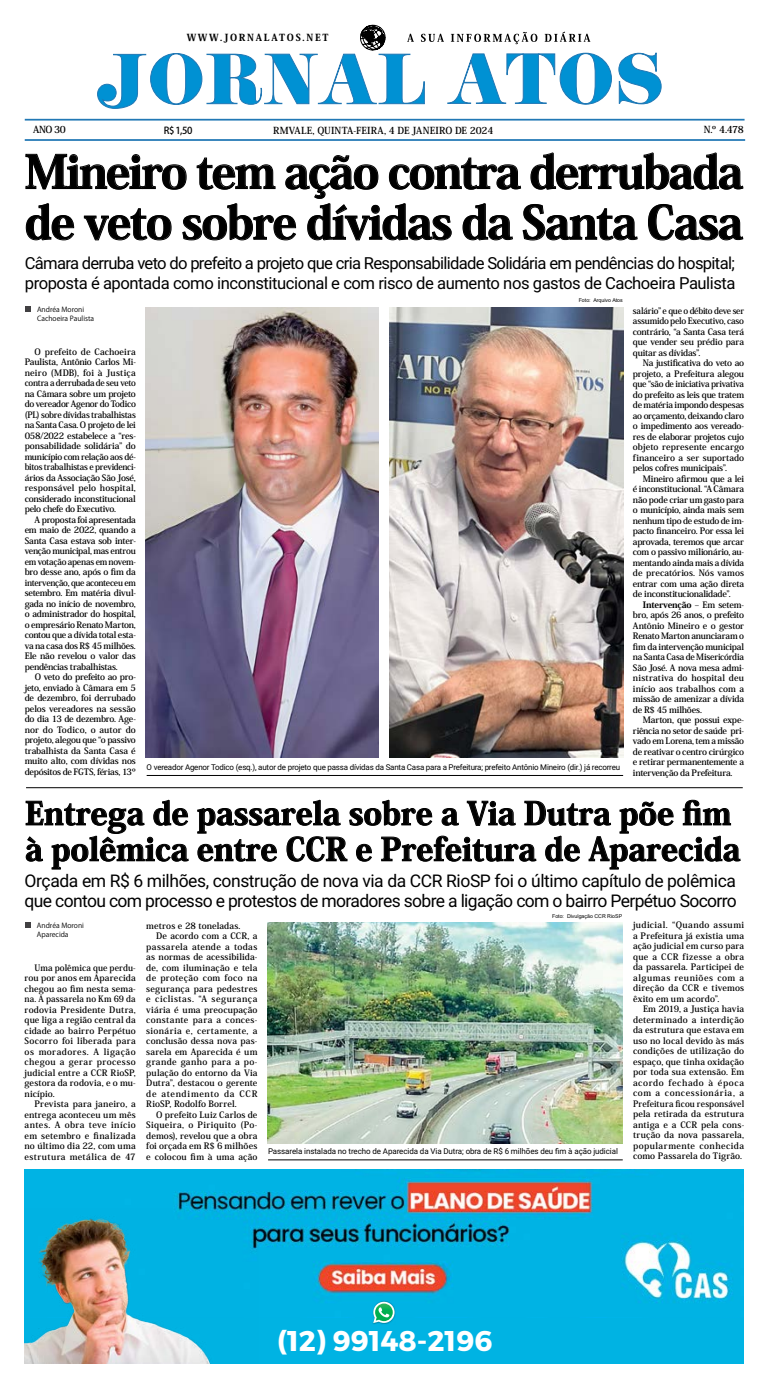
<style>
.page{position:relative;width:769px;height:1389px;background:#fff}
.page>*{position:absolute;margin:0;border:0;box-sizing:border-box;transform-origin:0 0}
.t1{font:800 45.5px/50.8px "Koz Min Pro";letter-spacing:-.04em;color:#000}
.t2{font:800 31.5px/35.9px "Koz Min Pro";color:#000}
.t3{font:700 28.53px "Montserrat";color:#fff}
.t4{font:17.5px/20.1px "Roboto";letter-spacing:-.035em;color:#000}
.t5{font:16.62px/20.1px "Roboto";letter-spacing:-.04em;color:#000}
.t6{font:700 9.62px "Koz Min Pro";color:#000}
.t7{font:800 9.62px "Koz Min Pro";letter-spacing:.18em;color:#000}
.t8{font:500 9.62px "Koz Go Pro";color:#000}
.t9{font:700 8.75px/10.5px "Koz Min Pro";letter-spacing:.005em;color:#000;text-align:justify}
.t10{font:700 8.75px/10.5px "Koz Min Pro";letter-spacing:.005em;color:#000;text-align:justify;scale:.96 1}
.t11{font:700 8.75px "Koz Min Pro";letter-spacing:.04em;color:#000}
.t12{font:700 8.75px "Koz Min Pro";letter-spacing:.03em;color:#000}
.t13{font:700 8.75px "Koz Min Pro";letter-spacing:.025em;color:#000}
.t14{font:700 8.75px "Koz Min Pro";letter-spacing:.06em;color:#000}
.t15{font:700 8.75px "Koz Min Pro";letter-spacing:.07em;color:#000}
.t16{font:7.96px "Roboto";letter-spacing:-.025em;color:#000}
.t17{font:7px/8.8px "Koz Go Pro";color:#000}
.t18{font:5.25px "Arial";color:#000}
.s1{font-weight:800}
</style>
<div class="page">
<hr style="left:25px;top:119px;width:719px;height:2px;background:#2178b5">
<hr style="left:25px;top:139px;width:720px;height:2px;background:#2178b5">
<svg style="left:618px;top:52px;width:44px;height:53px"></svg>
<svg style="left:97px;top:24px;width:515px;height:85px"></svg>
<div style="left:24px;top:1169px;width:719px;height:195px;background:#00b3e3"></div>
<img style="left:175px;top:1169px;width:557px;height:134px">
<img style="left:24px;top:1208px;width:234px;height:156px">
<img style="left:372px;top:1301px;width:24px;height:23px">
<svg style="left:373px;top:1302px;width:22px;height:21px"></svg>
<hr style="left:26px;top:788px;width:717px;height:1px;background:#000">
<svg style="left:26px;top:153px;width:717px;height:87px"></svg>
<svg style="left:25px;top:307px;width:6px;height:5px"></svg>
<hr style="left:147px;top:775px;width:476px;height:1px;background:#000">
<img style="left:390px;top:307px;width:233px;height:450px">
<img style="left:145px;top:307px;width:234px;height:450px">
<svg style="left:26px;top:800px;width:162px;height:69px"></svg>
<svg style="left:198px;top:800px;width:542px;height:69px"></svg>
<svg style="left:25px;top:922px;width:5px;height:6px"></svg>
<hr style="left:268px;top:1159px;width:355px;height:1px;background:#000">
<img style="left:268px;top:922px;width:355px;height:222px">
<p class="t7" style="left:187px;top:30px;width:143px">WWW.JORNALATOS.NET</p>
<p class="t6" style="left:33px;top:123px;width:34px">ANO 30</p>
<p class="t8" style="left:164px;top:124px;width:30px">R$ 1,50</p>
<p class="t6" style="left:273px;top:123px;width:222px">RMVALE, QUINTA-FEIRA, 4 DE JANEIRO DE 2024</p>
<p class="t6" style="left:704px;top:123px;width:42px">N.º 4.478</p>
<h1 class="t1" style="left:25px;top:144px;width:720px">Mineiro tem ação contra derrubada de veto sobre dívidas da Santa Casa</h1>
<h3 class="t5" style="left:25px;top:252px;width:712px">Câmara derruba veto do prefeito a projeto que cria Responsabilidade Solidária em pendências do hospital; proposta é apontada como inconstitucional e com risco de aumento nos gastos de Cachoeira Paulista</h3>
<p class="t18" style="left:579px;top:297px;width:46px">Foto: Arquivo Atos</p>
<p class="t17" style="left:37px;top:306px;width:59px">Andréa Moroni<br>Cachoeira Paulista</p>
<p class="t10" style="left:633px;top:305px;width:117px">salário” e que o débito deve ser assumido pelo Executivo, caso contrário, “a Santa Casa terá que vender seu prédio para quitar as dívidas”.</p>
<p class="t9" style="left:633px;top:357px;width:113px;text-indent:10px">Na justificativa do veto ao projeto, a Prefeitura alegou que “são de iniciativa privativa do prefeito as leis que tratem de matéria impondo despesas ao orçamento, deixando claro o impedimento aos vereado&shy;res de elaborar projetos cujo objeto represente encargo financeiro a ser suportado pelos cofres municipais”.</p>
<p class="t9" style="left:633px;top:473px;width:113px;text-indent:10px">Mineiro afirmou que a lei é inconstitucional. “A Câmara não pode criar um gasto para o município, ainda mais sem nenhum tipo de estudo de im&shy;pacto financeiro. Por essa lei aprovada, teremos que arcar com o passivo milionário, au&shy;mentando ainda mais a dívida de precatórios. Nós vamos entrar com uma ação direta de inconstitucionalidade”.</p>
<p class="t9" style="left:633px;top:599px;width:113px;text-indent:10px"><span class="s1">Intervenção</span> – Em setem&shy;bro, após 26 anos, o prefeito Antônio Mineiro e o gestor Renato Marton anunciaram o fim da intervenção municipal na Santa Casa de Misericórdia São José. A nova mesa admi&shy;nistrativa do hospital deu início aos trabalhos com a missão de amenizar a dívida de R$ 45 milhões.</p>
<p class="t9" style="left:633px;top:714px;width:113px;text-indent:10px">Marton, que possui expe&shy;riência no setor de saúde pri&shy;vado em Lorena, tem a missão de reativar o centro cirúrgico e retirar permanentemente a intervenção da Prefeitura.</p>
<p class="t9" style="left:25px;top:346px;width:113px;text-indent:10px">O prefeito de Cachoeira Paulista, Antônio Carlos Mi&shy;neiro (MDB), foi à Justiça contra a derrubada de seu veto na Câmara sobre um projeto do vereador Agenor do Todico (PL) sobre dívidas trabalhistas na Santa Casa. O projeto de lei 058/2022 estabelece a “res&shy;ponsabilidade solidária” do município com relação aos dé&shy;bitos trabalhistas e previdenci&shy;ários da Associação São José, responsável pelo hospital, considerado inconstitucional pelo chefe do Executivo.</p>
<p class="t9" style="left:25px;top:514px;width:113px;text-indent:10px">A proposta foi apresentada em maio de 2022, quando a Santa Casa estava sob inter&shy;venção municipal, mas entrou em votação apenas em novem&shy;bro desse ano, após o fim da intervenção, que aconteceu em setembro. Em matéria divul&shy;gada no início de novembro, o administrador do hospital, o empresário Renato Marton, contou que a dívida total esta&shy;va na casa dos R$ 45 milhões.<br>Ele não revelou o valor das pendências trabalhistas.</p>
<p class="t9" style="left:25px;top:672px;width:113px;text-indent:10px">O veto do prefeito ao pro&shy;jeto, enviado à Câmara em 5 de dezembro, foi derrubado pelos vereadores na sessão do dia 13 de dezembro. Age&shy;nor do Todico, o autor do projeto, alegou que “o passivo trabalhista da Santa Casa é muito alto, com dívidas nos depósitos de FGTS, férias, 13º</p>
<p class="t16" style="left:147px;top:762px;width:475px">O vereador Agenor Todico (esq.), autor de projeto que passa dívidas da Santa Casa para a Prefeitura; prefeito Antônio Mineiro (dir.) já recorreu</p>
<h2 class="t2" style="left:25px;top:794px;width:717px">Entrega de passarela sobre a Via Dutra põe fim à polêmica entre CCR e Prefeitura de Aparecida</h2>
<h3 class="t4" style="left:25px;top:870px;width:714px">Orçada em R$ 6 milhões, construção de nova via da CCR RioSP foi o último capítulo de polêmica que contou com processo e protestos de moradores sobre a ligação com o bairro Perpétuo Socorro</h3>
<p class="t18" style="left:552px;top:913px;width:72px">Foto: Divulgação CCR RioSP</p>
<p class="t17" style="left:37px;top:921px;width:49px">Andréa Moroni<br>Aparecida</p>
<p class="t9" style="left:633px;top:919px;width:113px">judicial. “Quando assumi a Prefeitura já existia uma ação judicial em curso para que a CCR fizesse a obra da passarela. Participei de algumas reuniões com a direção da CCR e tivemos êxito em um acordo”.</p>
<p class="t9" style="left:633px;top:1003px;width:113px;text-indent:10px">Em 2019, a Justiça havia determinado a interdição da estrutura que estava em uso no local devido às más condições de utilização do espaço, que tinha oxidação por toda sua extensão. Em acordo fechado à época com a concessionária, a Prefeitura ficou responsável pela retirada da estrutura antiga e a CCR pela cons&shy;trução da nova passarela, popularmente conhecida como Passarela do Tigrão.</p>
<p class="t9" style="left:146px;top:920px;width:96px">metros e 28 toneladas.</p>
<p class="t9" style="left:156px;top:931px;width:103px">De acordo com a CCR, a</p>
<p class="t11" style="left:146px;top:940px;width:113px">passarela atende a todas</p>
<p class="t9" style="left:146px;top:952px;width:113px">as normas de acessibilida-</p>
<p class="t9" style="left:146px;top:962px;width:113px">de, com iluminação e tela</p>
<p class="t11" style="left:146px;top:972px;width:113px">de proteção com foco na</p>
<p class="t13" style="left:146px;top:982px;width:113px">segurança para pedestres</p>
<p class="t14" style="left:146px;top:993px;width:113px">e ciclistas. “A segurança</p>
<p class="t9" style="left:146px;top:1004px;width:113px">viária é uma preocupação</p>
<p class="t11" style="left:146px;top:1014px;width:113px">constante para a conces-</p>
<p class="t11" style="left:146px;top:1024px;width:113px">sionária e, certamente, a</p>
<p class="t9" style="left:146px;top:1036px;width:113px">conclusão dessa nova pas-</p>
<p class="t9" style="left:146px;top:1046px;width:113px">sarela em Aparecida é um</p>
<p class="t11" style="left:146px;top:1056px;width:113px">grande ganho para a po-</p>
<p class="t9" style="left:146px;top:1067px;width:113px">pulação do entorno da Via</p>
<p class="t9" style="left:146px;top:1078px;width:113px">Dutra”, destacou o gerente</p>
<p class="t15" style="left:146px;top:1087px;width:113px">de atendimento da CCR</p>
<p class="t9" style="left:146px;top:1099px;width:92px">RioSP, Rodolfo Borrel.</p>
<p class="t9" style="left:156px;top:1109px;width:103px">O prefeito Luiz Carlos de</p>
<p class="t12" style="left:146px;top:1119px;width:113px">Siqueira, o Piriquito (Po-</p>
<p class="t9" style="left:146px;top:1130px;width:113px">demos), revelou que a obra</p>
<p class="t9" style="left:146px;top:1141px;width:113px">foi orçada em R$ 6 milhões</p>
<p class="t9" style="left:146px;top:1151px;width:113px">e colocou fim à uma ação</p>
<p class="t9" style="left:25px;top:962px;width:113px;text-indent:10px">Uma polêmica que perdu&shy;rou por anos em Aparecida chegou ao fim nesta sema&shy;na. A passarela no Km 69 da rodovia Presidente Dutra, que liga a região central da cidade ao bairro Perpétuo Socorro foi liberada para os moradores. A ligação chegou a gerar processo judicial entre a CCR RioSP, gestora da rodovia, e o mu&shy;nicípio.</p>
<p class="t9" style="left:25px;top:1098px;width:113px;text-indent:10px">Prevista para janeiro, a entrega aconteceu um mês antes. A obra teve início em setembro e finalizada no último dia 22, com uma estrutura metálica de 47</p>
<p class="t16" style="left:268px;top:1146px;width:351px">Passarela instalada no trecho de Aparecida da Via Dutra; obra de R$ 6 milhões deu fim à ação judicial</p>
<h3 class="t3" style="left:277px;top:1323px;width:217px">(12) 99148-2196</h3>
</div>
